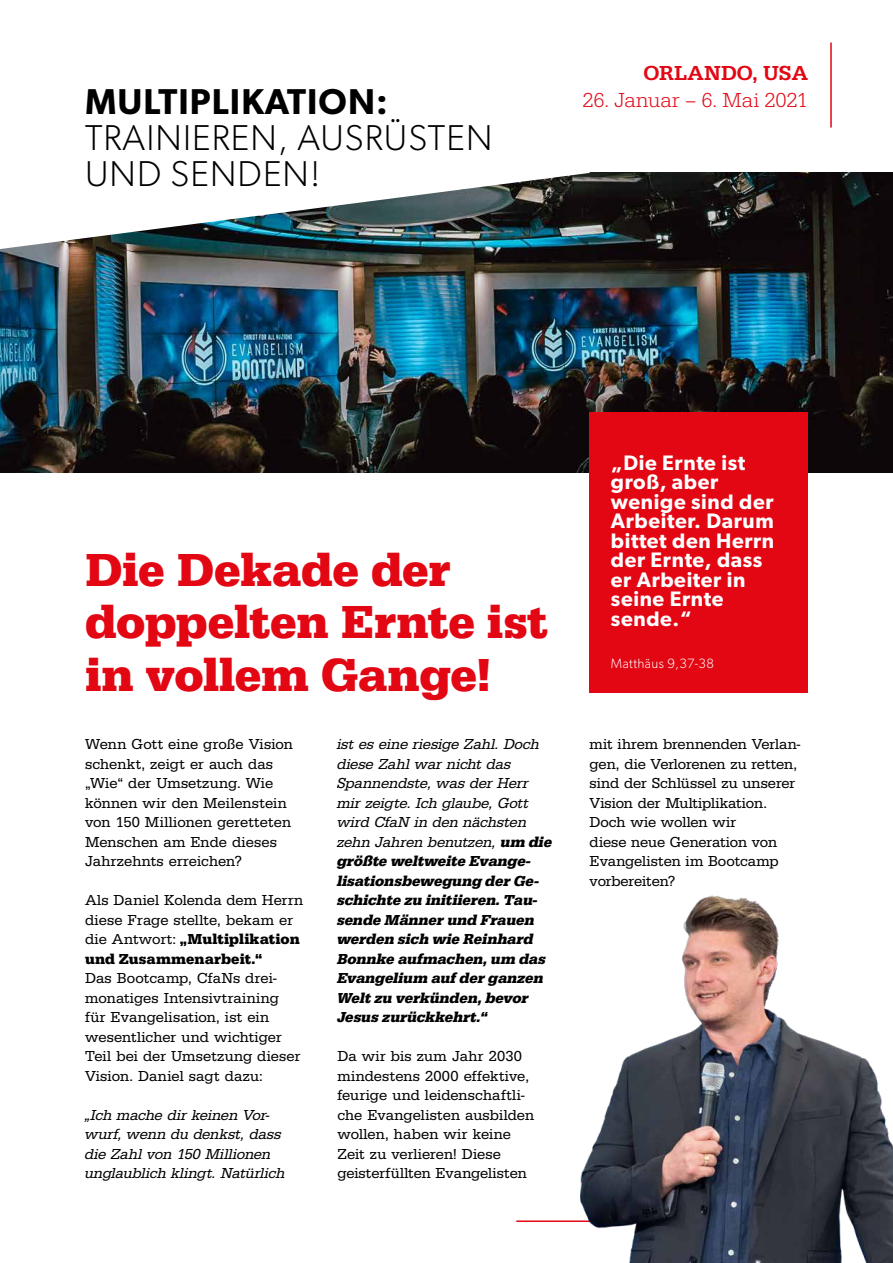
<style>
.page{position:relative;width:893px;height:1263px;background:#fff}
.page>*{position:absolute;margin:0;border:0;box-sizing:border-box;transform-origin:0 0}
.t1{font:700 48px/52.5px "URW Egyptienne TOT";letter-spacing:-.005em;color:#e30613}
.t2{font:300 36px/36px "Gibson";letter-spacing:.03em;color:#000}
.t3{font:600 36px "Gibson";letter-spacing:.03em;color:#000}
.t4{font:600 21px/19.5px "Gibson";letter-spacing:.03em;color:#fff}
.t5{font:300 21px "URW Egyptienne TOT";letter-spacing:-.005em;color:#e30613}
.t6{font:500 21px "URW Egyptienne TOT";letter-spacing:.005em;color:#e30613}
.t7{font:15px/19.5px "URW Egyptienne TOT";color:#000}
.t8{font:italic 700 15px/19.5px "URW Egyptienne TOT";letter-spacing:-.005em;color:#000}
.t9{font:italic 15px/19.5px "URW Egyptienne TOT";letter-spacing:-.005em;color:#000}
.t10{font:300 13.5px "Gibson";letter-spacing:.03em;color:#fff}
.s1{font-weight:700}
.s2{font-weight:400}
</style>
<div class="page">
<hr style="left:516px;top:1220px;width:85px;height:2px;background:#e30613">
<img style="left:0;top:173px;width:893px;height:299px">
<img style="left:0;top:172px;width:590px;height:77px">
<hr style="left:830px;top:43px;width:2px;height:85px;background:#e30613">
<div style="left:590px;top:412px;width:218px;height:281px;background:#e30613"></div>
<img style="left:580px;top:895px;width:313px;height:368px">
<h2 class="t3" style="left:85px;top:80px;width:304px">MULTIPLIKATION:</h2>
<h2 class="t2" style="left:85px;top:119px;width:409px">TRAINIEREN, AUSRÜSTEN<br>UND SENDEN!</h2>
<h3 class="t6" style="left:644px;top:61px;width:166px">ORLANDO, USA</h3>
<h3 class="t5" style="left:582px;top:88px;width:227px">26. Januar – 6. Mai 2021</h3>
<h1 class="t1" style="left:85px;top:545px;width:464px">Die Dekade der doppelten Ernte ist in vollem Gange!</h1>
<p class="t7" style="left:85px;top:735px;width:209px">Wenn Gott eine große Vision schenkt, zeigt er auch das „Wie“ der Umsetzung. Wie können wir den Meilenstein von 150 Millionen geretteten<br>Menschen am Ende dieses<br>Jahrzehnts erreichen?</p>
<p class="t7" style="left:85px;top:891px;width:220px">Als Daniel Kolenda dem Herrn diese Frage stellte, bekam er die Antwort: <span class="s1">„Multiplikation und Zusammenarbeit.“</span></p>
<p class="t7" style="left:85px;top:969px;width:217px">Das Bootcamp, CfaNs drei&shy;monatiges Intensivtraining für Evangelisation, ist ein wesentlicher und wichtiger<br>Teil bei der Umsetzung dieser<br>Vision. Daniel sagt dazu:</p>
<p class="t9" style="left:85px;top:1105px;width:202px">„Ich mache dir keinen Vor&shy;wurf, wenn du denkst, dass die Zahl von 150 Millionen unglaublich klingt. Natürlich</p>
<p class="t8" style="left:337px;top:735px;width:216px"><span class="s2">ist es eine riesige Zahl. Doch diese Zahl war nicht das<br>Spannendste, was der Herr mir zeigte. Ich glaube, Gott wird CfaN in den nächsten zehn Jahren benutzen,</span> um die größte weltweite Evange&shy;lisationsbewegung der Ge&shy;schichte zu initiieren. Tau&shy;sende Männer und Frauen werden sich wie Reinhard<br>Bonnke aufmachen, um das<br>Evangelium auf der ganzen<br>Welt zu verkünden, bevor<br>Jesus zurückkehrt.“</p>
<p class="t7" style="left:337px;top:1047px;width:198px">Da wir bis zum Jahr 2030 mindestens 2000 effektive, feurige und leidenschaftli&shy;che Evangelisten ausbilden wollen, haben wir keine<br>Zeit zu verlieren! Diese geisterfüllten Evangelisten</p>
<h3 class="t4" style="left:611px;top:452px;width:165px">„Die Ernte ist groß, aber wenige sind der<br>Arbeiter. Darum bittet den Herrn der Ernte, dass er Arbeiter in seine Ernte sende.“</h3>
<p class="t10" style="left:611px;top:655px;width:105px">Matthäus 9,37-38</p>
<p class="t7" style="left:590px;top:735px;width:212px">mit ihrem brennenden Verlan&shy;gen, die Verlorenen zu retten, sind der Schlüssel zu unserer<br>Vision der Multiplikation.<br>Doch wie wollen wir<br>diese neue Generation von<br>Evangelisten im Bootcamp vorbereiten?</p>
</div>
